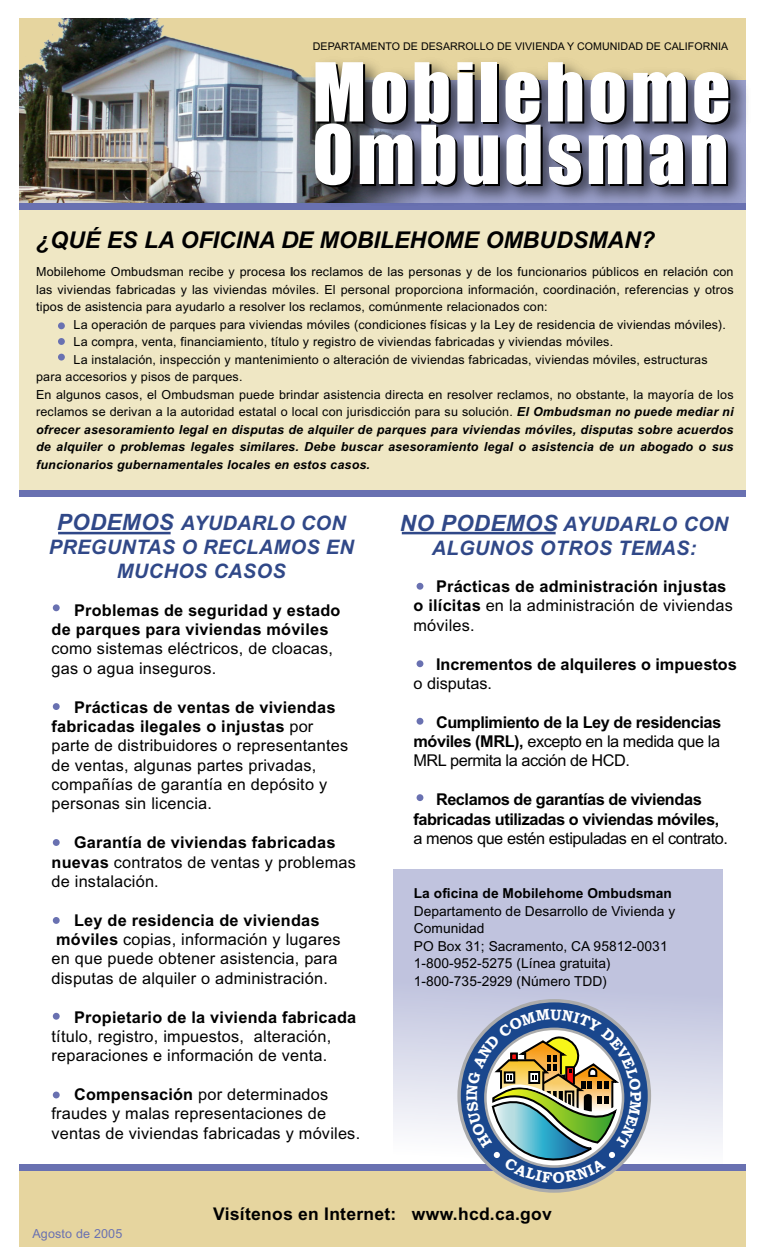
<style>
.page{position:relative;width:765px;height:1260px;background:#fff}
.page>*{position:absolute;margin:0;border:0;box-sizing:border-box;transform-origin:0 0}
.t1{font:75px/62.5px "Impact";letter-spacing:.05em;color:#fff}
.t2{font:italic 700 23.12px "Arial";color:#000}
.t3{font:italic 700 20px/23.9px "Arial";letter-spacing:.015em;color:#304888;text-align:center}
.t4{font:700 17.5px "Arial";letter-spacing:.015em;color:#000}
.t5{font:16.25px/19.4px "Arial";letter-spacing:.015em;color:#000}
.t6{font:700 16.25px/19.4px "Arial";letter-spacing:.015em;color:#000}
.t7{font:700 16.25px/19.4px "Arial";letter-spacing:-.025em;color:#000;text-align:center}
.t8{font:16.25px "Arial";letter-spacing:-.025em;color:#000}
.t9{font:13.75px/17.5px "Arial";letter-spacing:.005em;color:#000}
.t10{font:700 13.75px "Arial";letter-spacing:.005em;color:#000}
.t11{font:12.5px/17.5px "Arial";letter-spacing:.015em;color:#000;text-align:justify}
.t12{font:italic 700 12.5px "Arial";letter-spacing:.015em;color:#000}
.t13{font:12.5px "Arial";letter-spacing:.015em;color:#6971b1}
.t14{font:10.62px "Arial";letter-spacing:.005em;color:#000}
.s1{font-weight:700;font-style:italic}
.s2{font-size:22.5px}
.s3{font-weight:700}
.s4{font-weight:400}
</style>
<div class="page">
<div style="left:394px;top:869px;width:328px;height:302px;background:#fff;opacity:.42"></div>
<div style="left:18px;top:0;width:732px;height:80px;background:#e6d59f"></div>
<img style="left:20px;top:18px;width:272px;height:185px">
<div style="left:12px;top:1167px;width:735px;height:79px;background:#e6d59f"></div>
<div style="left:0;top:206px;width:765px;height:287px;background:#efe7c4"></div>
<div style="left:10px;top:1164px;width:744px;height:6px;background:#6971b1"></div>
<div style="left:17px;top:490px;width:743px;height:7px;background:#6971b1"></div>
<div style="left:17px;top:203px;width:743px;height:6px;background:#6971b1"></div>
<div style="left:0;top:5px;width:19px;height:1255px;background:#fff"></div>
<div style="left:747px;top:0;width:18px;height:1260px;background:#fff"></div>
<img style="left:292px;top:28px;width:455px;height:292px">
<svg style="left:457px;top:999px;width:194px;height:194px"></svg>
<div style="left:0;top:0;width:765px;height:18px;background:#fff"></div>
<div style="left:58px;top:322px;width:7px;height:7px;background:#6971b1;border-radius:50%"></div>
<div style="left:58px;top:338px;width:7px;height:7px;background:#6971b1;border-radius:50%"></div>
<div style="left:58px;top:354px;width:7px;height:7px;background:#6971b1;border-radius:50%"></div>
<div style="left:53px;top:604px;width:7px;height:7px;background:#6971b1;border-radius:50%"></div>
<div style="left:53px;top:703px;width:7px;height:7px;background:#6971b1;border-radius:50%"></div>
<div style="left:53px;top:839px;width:7px;height:7px;background:#6971b1;border-radius:50%"></div>
<div style="left:53px;top:917px;width:7px;height:7px;background:#6971b1;border-radius:50%"></div>
<div style="left:53px;top:1013px;width:7px;height:7px;background:#6971b1;border-radius:50%"></div>
<div style="left:53px;top:1092px;width:7px;height:6px;background:#6971b1;border-radius:50%"></div>
<div style="left:417px;top:583px;width:6px;height:7px;background:#6971b1;border-radius:50%"></div>
<div style="left:417px;top:660px;width:6px;height:7px;background:#6971b1;border-radius:50%"></div>
<div style="left:417px;top:718px;width:6px;height:7px;background:#6971b1;border-radius:50%"></div>
<div style="left:417px;top:794px;width:6px;height:7px;background:#6971b1;border-radius:50%"></div>
<hr style="left:58px;top:532px;width:113px;height:2px;background:#304888">
<hr style="left:402px;top:532px;width:154px;height:2px;background:#304888">
<svg style="left:467px;top:1009px;width:174px;height:174px"></svg>
<p class="t14" style="left:313px;top:40px;width:417px">DEPARTAMENTO DE DESARROLLO DE VIVIENDA Y COMUNIDAD DE CALIFORNIA</p>
<h1 class="t1" style="left:312px;top:59px;width:420px">Mobilehome<br>Ombudsman</h1>
<h2 class="t2" style="left:36px;top:226px;width:620px">¿QUÉ ES LA OFICINA DE MOBILEHOME OMBUDSMAN?</h2>
<p class="t11" style="left:36px;top:263px;width:699px">Mobilehome Ombudsman recibe y procesa los reclamos de las personas y de los funcionarios públicos en relación con las viviendas fabricadas y las viviendas móviles. El personal proporciona información, coordinación, referencias y otros tipos de asistencia para ayudarlo a resolver los reclamos, comúnmente relacionados con:</p>
<p class="t11" style="left:74px;top:316px;width:654px">La operación de parques para viviendas móviles (condiciones físicas y la Ley de residencia de viviendas móviles).</p>
<p class="t11" style="left:74px;top:333px;width:541px">La compra, venta, financiamiento, título y registro de viviendas fabricadas y viviendas móviles.</p>
<p class="t11" style="left:74px;top:351px;width:636px">La instalación, inspección y mantenimiento o alteración de viviendas fabricadas, viviendas móviles, estructuras</p>
<p class="t11" style="left:36px;top:368px;width:208px">para accesorios y pisos de parques.</p>
<p class="t11" style="left:36px;top:386px;width:699px">En algunos casos, el Ombudsman puede brindar asistencia directa en resolver reclamos, no obstante, la mayoría de los</p>
<p class="t11" style="left:36px;top:403px;width:699px">reclamos se derivan a la autoridad estatal o local con jurisdicción para su solución. <span class="s1">El Ombudsman no puede mediar ni</span></p>
<p class="t12" style="left:36px;top:422px;width:699px">ofrecer asesoramiento legal en disputas de alquiler de parques para viviendas móviles, disputas sobre acuerdos</p>
<p class="t12" style="left:36px;top:439px;width:699px">de alquiler o problemas legales similares. Debe buscar asesoramiento legal o asistencia de un abogado o sus</p>
<p class="t12" style="left:36px;top:457px;width:335px">funcionarios gubernamentales locales en estos casos.</p>
<h3 class="t3" style="left:49px;top:512px;width:307px"><span class="s2">PODEMOS</span> AYUDARLO CON<br>PREGUNTAS O RECLAMOS EN<br>MUCHOS CASOS</h3>
<h3 class="t6" style="left:52px;top:600px;width:291px;text-indent:23px">Problemas de seguridad y estado de parques para viviendas móviles</h3>
<h3 class="t5" style="left:52px;top:639px;width:283px">como sistemas eléctricos, de cloacas, gas o agua inseguros.</h3>
<h3 class="t5" style="left:52px;top:697px;width:298px;text-indent:23px"><span class="s3">Prácticas de ventas de viviendas fabricadas ilegales o injustas</span> por parte de distribuidores o representantes de ventas, algunas partes privadas, compañías de garantía en depósito y personas sin licencia.</h3>
<h3 class="t5" style="left:52px;top:833px;width:306px;text-indent:23px"><span class="s3">Garantía de viviendas fabricadas nuevas</span> contratos de ventas y problemas de instalación.</h3>
<h3 class="t5" style="left:52px;top:911px;width:290px;text-indent:23px"><span class="s3">Ley de residencia de viviendas móviles</span> copias, información y lugares en que puede obtener asistencia, para disputas de alquiler o administración.</h3>
<h3 class="t6" style="left:74px;top:1007px;width:284px">Propietario de la vivienda fabricada</h3>
<h3 class="t5" style="left:52px;top:1027px;width:281px">título, registro, impuestos, alteración, reparaciones e información de venta.</h3>
<h3 class="t5" style="left:52px;top:1085px;width:310px;text-indent:23px"><span class="s3">Compensación</span> por determinados fraudes y malas representaciones de ventas de viviendas fabricadas y móviles.</h3>
<h3 class="t3" style="left:400px;top:512px;width:330px"><span class="s2">NO PODEMOS</span> AYUDARLO CON<br>ALGUNOS OTROS TEMAS:</h3>
<h3 class="t6" style="left:413px;top:577px;width:321px;text-indent:23px">Prácticas de administración injustas o ilícitas <span class="s4">en la administración de viviendas móviles.</span></h3>
<h3 class="t6" style="left:436px;top:654px;width:302px">Incrementos de alquileres o impuestos</h3>
<h3 class="t5" style="left:413px;top:674px;width:80px">o disputas.</h3>
<h3 class="t5" style="left:413px;top:713px;width:309px;text-align:justify;text-indent:23px"><span class="s3">Cumplimiento de la Ley de residencias móviles (MRL),</span> excepto en la medida que la MRL permita la acción de HCD.</h3>
<h3 class="t7" style="left:413px;top:790px;width:307px">Reclamos de garantías de viviendas fabricadas utilizadas o viviendas móviles,</h3>
<h3 class="t8" style="left:413px;top:829px;width:316px">a menos que estén estipuladas en el contrato.</h3>
<p class="t10" style="left:414px;top:885px;width:260px">La oficina de Mobilehome Ombudsman</p>
<p class="t9" style="left:414px;top:902px;width:263px">Departamento de Desarrollo de Vivienda y<br>Comunidad<br>PO Box 31; Sacramento, CA 95812-0031<br>1-800-952-5275 (Línea gratuita)<br>1-800-735-2929 (Número TDD)</p>
<p class="t13" style="left:32px;top:1226px;width:91px">Agosto de 2005</p>
<h3 class="t4" style="left:213px;top:1203px;width:340px">Visítenos en Internet: www.hcd.ca.gov</h3>
</div>
